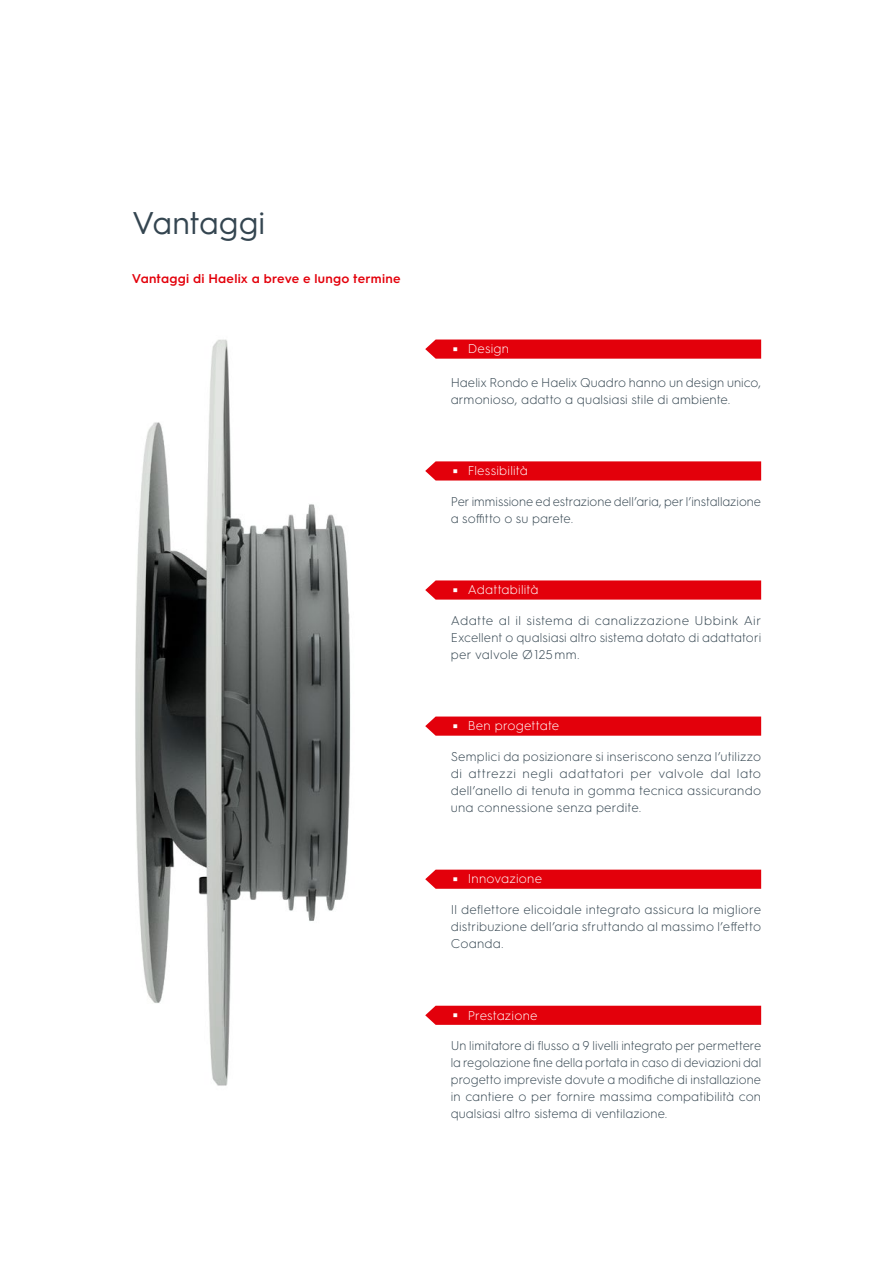
<style>
.page{position:relative;width:893px;height:1263px;background:#fff}
.page>*{position:absolute;margin:0;border:0;box-sizing:border-box;transform-origin:0 0}
.t1{font:31.5px "HGS3";color:#344550}
.t2{font:300 12.75px/17px "HGS3";letter-spacing:.01em;color:#344550;text-align:justify}
.t3{font:300 12.75px "HGS3";letter-spacing:.015em;color:#fff}
.t4{font:600 12.75px "HGS3";letter-spacing:.02em;color:#e3000b}
.t5{font:600 5.1px "HGS3";color:#fff;scale:6.37 1}
</style>
<div class="page">
<img style="left:135px;top:339px;width:216px;height:747px">
<svg style="left:425px;top:339px;width:336px;height:20px;background:#e40e19"></svg>
<div style="left:425px;top:461px;width:336px;height:19px;background:#e3000b"></div>
<svg style="left:425px;top:580px;width:336px;height:20px;background:#e40e19"></svg>
<svg style="left:425px;top:716px;width:336px;height:20px;background:#e40e19"></svg>
<div style="left:425px;top:870px;width:336px;height:19px;background:#e3000b"></div>
<div style="left:425px;top:1006px;width:336px;height:19px;background:#e3000b"></div>
<h1 class="t1" style="left:132px;top:201px;width:135px">Vantaggi</h1>
<p class="t4" style="left:132px;top:270px;width:270px">Vantaggi di Haelix a breve e lungo termine</p>
<p class="t5" style="left:451px;top:346px;width:3px">|</p>
<p class="t3" style="left:468px;top:340px;width:43px">Design</p>
<p class="t2" style="left:451px;top:373px;width:312px">Haelix Rondo e Haelix Quadro hanno un design unico, armonioso, adatto a qualsiasi stile di ambiente.</p>
<p class="t5" style="left:451px;top:468px;width:3px">|</p>
<p class="t3" style="left:468px;top:462px;width:62px">Flessibilità</p>
<p class="t2" style="left:451px;top:492px;width:312px">Per immissione ed estrazione dell’aria, per l’installazione a soffitto o su parete.</p>
<p class="t5" style="left:451px;top:587px;width:3px">|</p>
<p class="t3" style="left:468px;top:581px;width:72px">Adattabilità</p>
<p class="t2" style="left:451px;top:611px;width:312px">Adatte al il sistema di canalizzazione Ubbink Air Excellent o qualsiasi altro sistema dotato di adattatori per valvole Ø125mm.</p>
<p class="t5" style="left:451px;top:723px;width:3px">|</p>
<p class="t3" style="left:468px;top:717px;width:93px">Ben progettate</p>
<p class="t2" style="left:451px;top:747px;width:312px">Semplici da posizionare si inseriscono senza l’utilizzo di attrezzi negli adattatori per valvole dal lato dell’anello di tenuta in gomma tecnica assicurando una connessione senza perdite.</p>
<p class="t5" style="left:451px;top:876px;width:3px">|</p>
<p class="t3" style="left:468px;top:870px;width:76px">Innovazione</p>
<p class="t2" style="left:451px;top:901px;width:312px">Il deflettore elicoidale integrato assicura la migliore distribuzione dell’aria sfruttando al massimo l’effetto Coanda.</p>
<p class="t5" style="left:451px;top:1012px;width:3px">|</p>
<p class="t3" style="left:468px;top:1006px;width:71px">Prestazione</p>
<p class="t2" style="left:451px;top:1037px;width:312px">Un limitatore di flusso a 9 livelli integrato per permettere la regolazione fine della portata in caso di deviazioni dal progetto impreviste dovute a modifiche di installazione in cantiere o per fornire massima compatibilità con qualsiasi altro sistema di ventilazione.</p>
</div>
